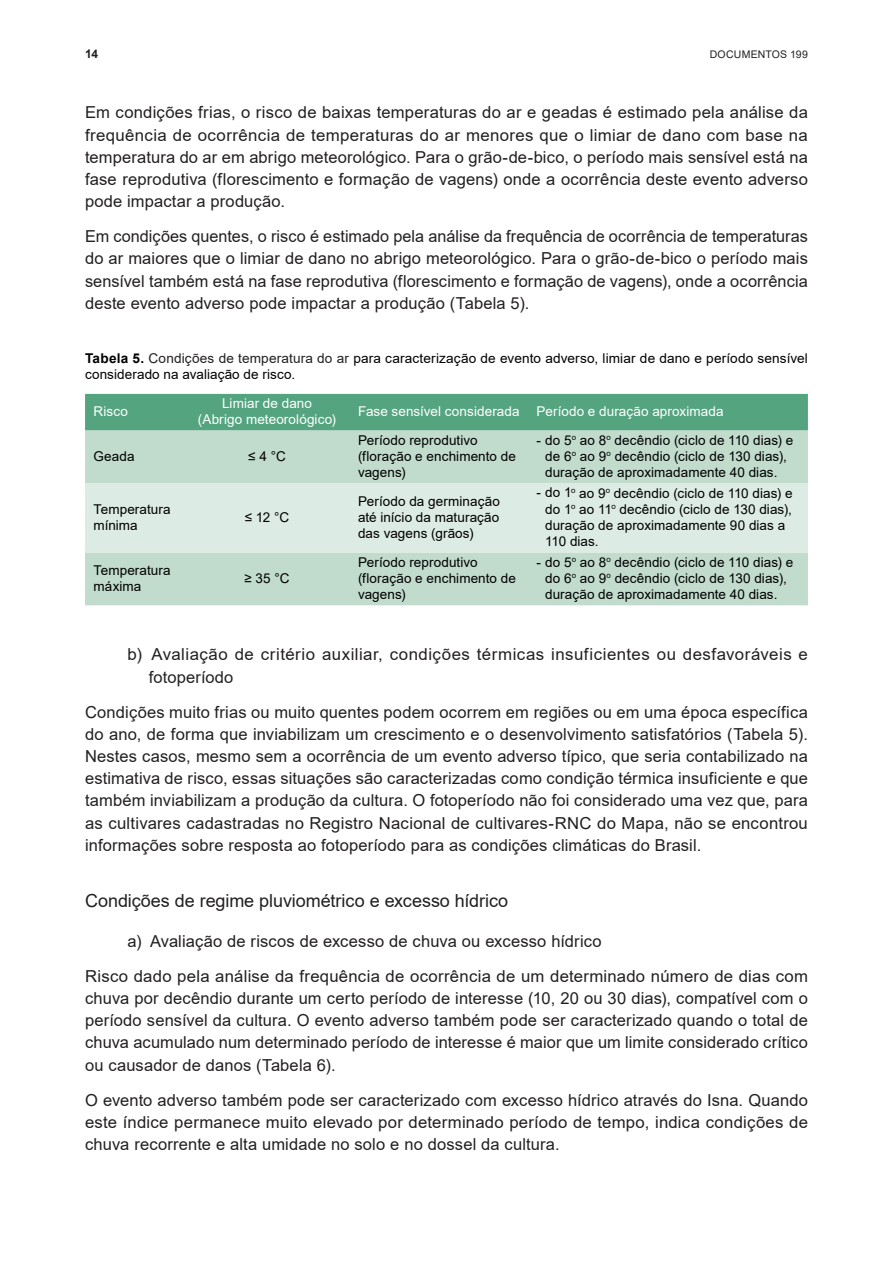
<style>
.page{position:relative;width:893px;height:1263px;background:#fff}
.page>*{position:absolute;margin:0;border:0;box-sizing:border-box;transform-origin:0 0}
.t1{font:18px "Arial";letter-spacing:-.005em;color:#231f20}
.t2{font:16.5px/22.2px "Arial";letter-spacing:.01em;color:#231f20;text-align:justify}
.t3{font:16.5px/22.5px "Arial";letter-spacing:.03em;color:#231f20}
.t4{font:13.5px/16.2px "Arial";letter-spacing:.005em;color:#000001}
.t5{font:13.5px/16.2px "Arial";letter-spacing:.005em;color:#fff;text-align:center}
.t6{font:700 12px "Arial";color:#231f20}
.t7{font:10.5px "Arial";letter-spacing:.02em;color:#231f20}
.s1{font-weight:700}
.s2{color:#231f20}
</style>
<div class="page">
<div style="left:85px;top:394px;width:723px;height:36px;background:#54a57f"></div>
<div style="left:85px;top:430px;width:723px;height:175px;background:#c1dbcc"></div>
<div style="left:85px;top:483px;width:723px;height:69px;background:#dcebe3"></div>
<p class="t6" style="left:85px;top:45px;width:15px">14</p>
<p class="t7" style="left:710px;top:47px;width:100px">DOCUMENTOS 199</p>
<p class="t2" style="left:85px;top:101px;width:724px">Em condições frias, o risco de baixas temperaturas do ar e geadas é estimado pela análise da frequência de ocorrência de temperaturas do ar menores que o limiar de dano com base na temperatura do ar em abrigo meteorológico. Para o grão-de-bico, o período mais sensível está na fase reprodutiva (florescimento e formação de vagens) onde a ocorrência deste evento adverso pode impactar a produção.</p>
<p class="t2" style="left:85px;top:225px;width:724px">Em condições quentes, o risco é estimado pela análise da frequência de ocorrência de temperaturas do ar maiores que o limiar de dano no abrigo meteorológico. Para o grão-de-bico o período mais sensível também está na fase reprodutiva (florescimento e formação de vagens), onde a ocorrência deste evento adverso pode impactar a produção (Tabela 5).</p>
<p class="t4" style="left:85px;top:350px;width:724px"><span class="s1">Tabela 5.</span> <span class="s2">Condições de temperatura do ar</span> para caracterização de evento adverso, limiar de dano e período sensível considerado na avaliação de risco.</p>
<p class="t5" style="left:94px;top:403px;width:36px">Risco</p>
<p class="t5" style="left:198px;top:395px;width:140px">Limiar de dano<br>(Abrigo meteorológico)</p>
<p class="t5" style="left:358px;top:403px;width:163px">Fase sensível considerada</p>
<p class="t5" style="left:537px;top:403px;width:188px">Período e duração aproximada</p>
<p class="t4" style="left:94px;top:448px;width:42px">Geada</p>
<p class="t4" style="left:248px;top:448px;width:39px">≤ 4 °C</p>
<p class="t4" style="left:358px;top:432px;width:159px">Período reprodutivo (floração e enchimento de vagens)</p>
<p class="t4" style="left:537px;top:432px;width:258px;text-align:center">- do 5<sup>o</sup> ao 8<sup>o</sup> decêndio (ciclo de 110 dias) e de 6<sup>o</sup> ao 9<sup>o</sup> decêndio (ciclo de 130 dias), duração de aproximadamente 40 dias.</p>
<p class="t4" style="left:94px;top:501px;width:79px">Temperatura mínima</p>
<p class="t4" style="left:245px;top:509px;width:46px">≤ 12 °C</p>
<p class="t4" style="left:94px;top:562px;width:79px">Temperatura máxima</p>
<p class="t4" style="left:244px;top:570px;width:47px">≥ 35 °C</p>
<p class="t4" style="left:358px;top:493px;width:143px;text-align:justify">Período da germinação até início da maturação das vagens (grãos)</p>
<p class="t4" style="left:545px;top:485px;width:249px;text-indent:-9px">- do 1<sup>o</sup> ao 9<sup>o</sup> decêndio (ciclo de 110 dias) e do 1<sup>o</sup> ao 11<sup>o</sup> decêndio (ciclo de 130 dias), duração de aproximadamente 90 dias a<br>110 dias.</p>
<p class="t4" style="left:358px;top:554px;width:159px">Período reprodutivo (floração e enchimento de vagens)</p>
<p class="t4" style="left:537px;top:554px;width:258px;text-align:center">- do 5<sup>o</sup> ao 8<sup>o</sup> decêndio (ciclo de 110 dias) e do 6<sup>o</sup> ao 9<sup>o</sup> decêndio (ciclo de 130 dias), duração de aproximadamente 40 dias.</p>
<p class="t3" style="left:149px;top:643px;width:661px;text-indent:-21px">b) Avaliação de critério auxiliar, condições térmicas insuficientes ou desfavoráveis e fotoperíodo</p>
<p class="t2" style="left:85px;top:701px;width:724px">Condições muito frias ou muito quentes podem ocorrem em regiões ou em uma época específica do ano, de forma que inviabilizam um crescimento e o desenvolvimento satisfatórios (Tabela 5).<br>Nestes casos, mesmo sem a ocorrência de um evento adverso típico, que seria contabilizado na estimativa de risco, essas situações são caracterizadas como condição térmica insuficiente e que também inviabilizam a produção da cultura. O fotoperíodo não foi considerado uma vez que, para as cultivares cadastradas no Registro Nacional de cultivares-RNC do Mapa, não se encontrou informações sobre resposta ao fotoperíodo para as condições climáticas do Brasil.</p>
<p class="t1" style="left:85px;top:888px;width:425px">Condições de regime pluviométrico e excesso hídrico</p>
<p class="t2" style="left:85px;top:923px;width:724px;line-height:35px;text-indent:43px">a) Avaliação de riscos de excesso de chuva ou excesso hídrico<br>Risco dado pela análise da frequência de ocorrência de um determinado número de dias com</p>
<p class="t2" style="left:85px;top:987px;width:724px">chuva por decêndio durante um certo período de interesse (10, 20 ou 30 dias), compatível com o período sensível da cultura. O evento adverso também pode ser caracterizado quando o total de chuva acumulado num determinado período de interesse é maior que um limite considerado crítico ou causador de danos (Tabela 6).</p>
<p class="t2" style="left:85px;top:1088px;width:724px">O evento adverso também pode ser caracterizado com excesso hídrico através do Isna. Quando este índice permanece muito elevado por determinado período de tempo, indica condições de chuva recorrente e alta umidade no solo e no dossel da cultura.</p>
</div>
